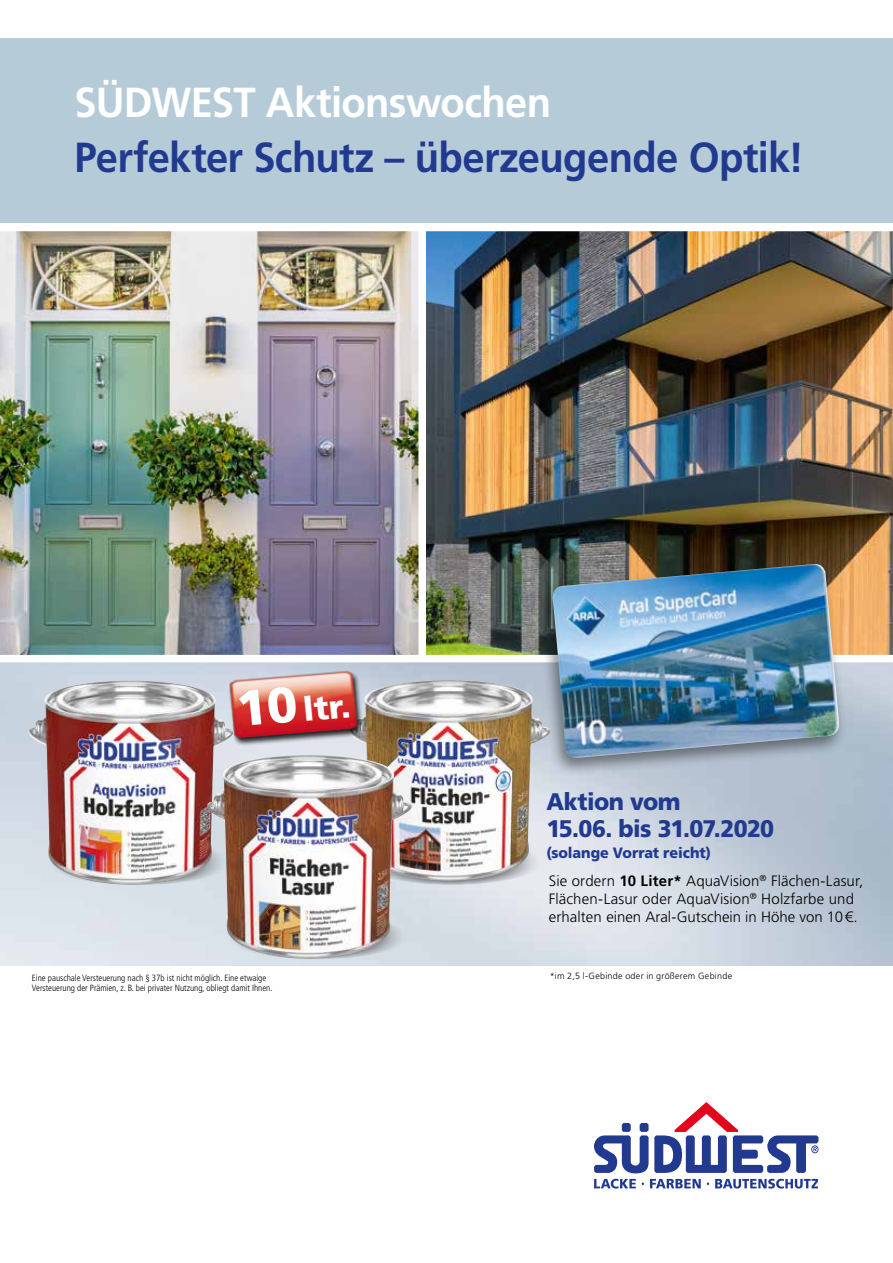
<style>
.page{position:relative;width:893px;height:1263px;background:#fff}
.page>*{position:absolute;margin:0;border:0;box-sizing:border-box;transform-origin:0 0}
.t1{font:700 42px "Frutiger LT Std";letter-spacing:-.015em;color:#213a8f;scale:.95 1}
.t2{font:700 42px "Frutiger LT Std";letter-spacing:-.015em;color:#fff;scale:.95 1}
.t3{font:900 33.15px "Frutiger LT Std";color:#fff}
.t4{font:900 24px/27px "Frutiger LT Std";letter-spacing:-.03em;color:#213a8f;scale:.95 1}
.t5{font:300 15px/18px "Frutiger LT Std";letter-spacing:.005em;color:#000}
.t6{font:900 15px "Frutiger LT Std";letter-spacing:-.005em;color:#213a8f;scale:.95 1}
.t7{font:300 condensed 9px/10.8px "Frutiger LT Std";color:#000}
.t8{font:300 9px "Frutiger LT Std";letter-spacing:.025em;color:#000}
.s1{font-size:49.65px}
.s2{font-weight:700}
</style>
<div class="page">
<img style="left:426px;top:231px;width:467px;height:424px">
<img style="left:0;top:231px;width:418px;height:424px">
<img style="left:0;top:662px;width:893px;height:303px">
<div style="left:0;top:38px;width:893px;height:185px;background:#b6cbd8"></div>
<img style="left:361px;top:840px;width:182px;height:45px;border-radius:50%">
<img style="left:376px;top:680px;width:78px;height:46px">
<img style="left:212px;top:662px;width:164px;height:86px">
<svg style="left:594px;top:1179px;width:224px;height:9px"></svg>
<svg style="left:594px;top:1102px;width:225px;height:71px"></svg>
<div style="left:537px;top:559px;width:310px;height:218px;background:#000;opacity:.45"></div>
<img style="left:551px;top:564px;width:289px;height:195px">
<img style="left:48px;top:840px;width:182px;height:45px;border-radius:50%">
<img style="left:35px;top:681px;width:99px;height:44px">
<img style="left:226px;top:915px;width:182px;height:44px;border-radius:50%">
<img style="left:209px;top:755px;width:104px;height:47px">
<h1 class="t2" style="left:74px;top:77px;width:503px">SÜDWEST Aktionswochen</h1>
<h1 class="t1" style="left:74px;top:133px;width:770px">Perfekter Schutz – überzeugende Optik!</h1>
<h2 class="t3" style="left:235px;top:695px;width:115px;rotate:-5deg"><span class="s1">10</span> ltr.</h2>
<p class="t7" style="left:32px;top:972px;width:242px">Eine pauschale Versteuerung nach § 37b ist nicht möglich. Eine etwaige<br>Versteuerung der Prämien, z. B. bei privater Nutzung, obliegt damit Ihnen.</p>
<h3 class="t4" style="left:546px;top:788px;width:241px">Aktion vom<br>15.06. bis 31.07.2020</h3>
<h3 class="t6" style="left:546px;top:844px;width:175px">(solange Vorrat reicht)</h3>
<h3 class="t5" style="left:549px;top:872px;width:316px">Sie ordern <span class="s2">10 Liter*</span> AquaVision<sup>®</sup> Flächen-Lasur,<br>Flächen-Lasur oder AquaVision<sup>®</sup> Holzfarbe und erhalten einen Aral-Gutschein in Höhe von 10€.</h3>
<p class="t8" style="left:550px;top:971px;width:184px">*im 2,5 l-Gebinde oder in größerem Gebinde</p>
</div>
